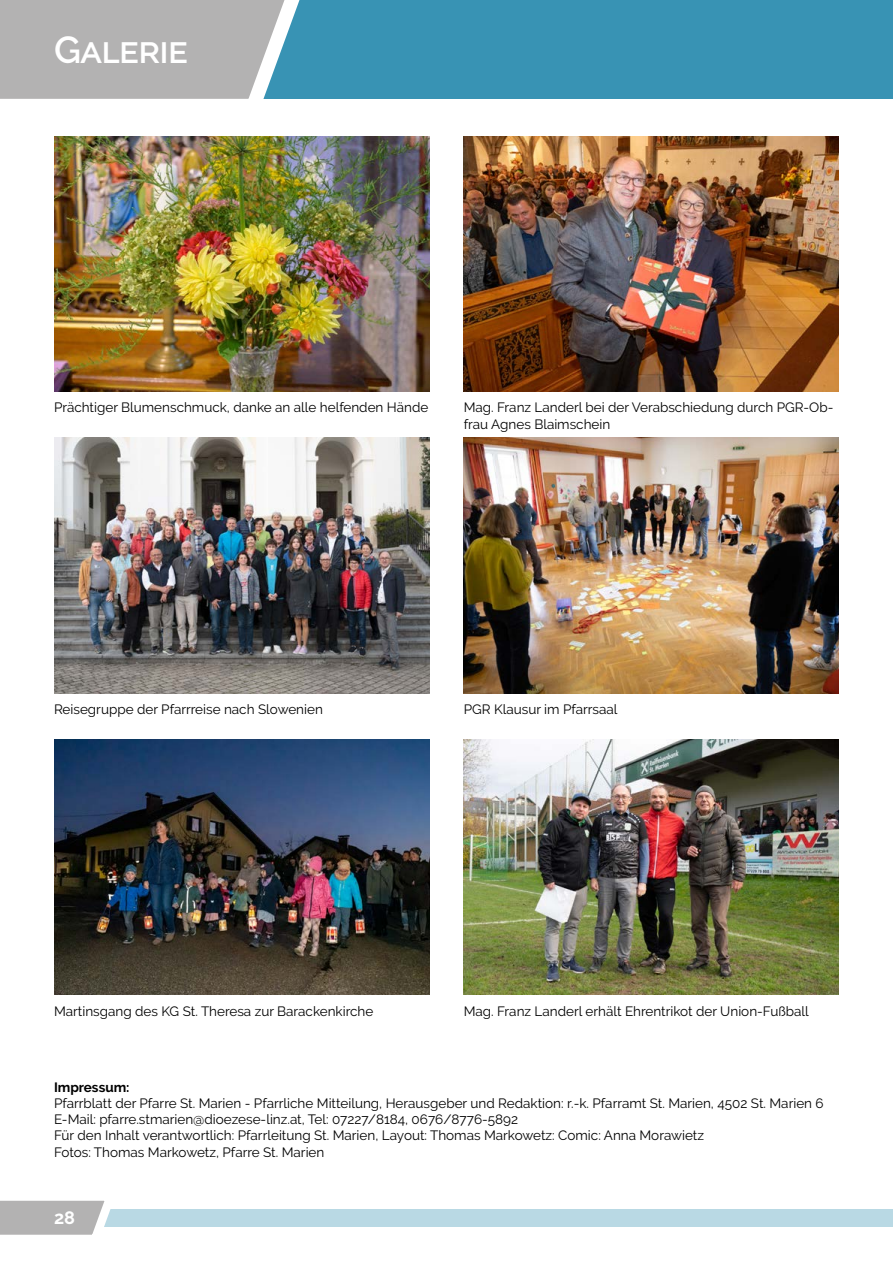
<style>
.page{position:relative;width:893px;height:1263px;background:#fff}
.page>*{position:absolute;margin:0;border:0;box-sizing:border-box;transform-origin:0 0}
.t1{font:600 37.5px "Raleway";letter-spacing:-.02em;color:#fff}
.t2{font:700 18px "Raleway";color:#fff}
.t3{font:13.5px/16.2px "Raleway";color:#000}
.t4{font:700 13.5px "Raleway";color:#000}
</style>
<div class="page">
<div style="left:0;top:1209px;width:893px;height:17px;background:#b9d9e4"></div>
<svg style="left:0;top:1200px;width:123px;height:35px"></svg>
<div style="left:0;top:0;width:893px;height:99px;background:#3893b4"></div>
<svg style="left:0;top:0;width:300px;height:99px;background:#afb4b6"></svg>
<img style="left:54px;top:136px;width:375px;height:255px">
<img style="left:464px;top:136px;width:375px;height:255px">
<img style="left:464px;top:438px;width:375px;height:255px">
<img style="left:54px;top:740px;width:375px;height:255px">
<img style="left:54px;top:438px;width:375px;height:255px">
<img style="left:464px;top:740px;width:375px;height:255px">
<h1 class="t1" style="left:54px;top:28px;width:136px">Galerie</h1>
<p class="t3" style="left:54px;top:399px;width:376px">Prächtiger Blumenschmuck, danke an alle helfenden Hände</p>
<p class="t3" style="left:464px;top:399px;width:371px">Mag. Franz Landerl bei der Verabschiedung durch PGR-Ob&shy;frau Agnes Blaimschein</p>
<p class="t3" style="left:54px;top:701px;width:270px">Reisegruppe der Pfarrreise nach Slowenien</p>
<p class="t3" style="left:464px;top:701px;width:155px">PGR Klausur im Pfarrsaal</p>
<p class="t3" style="left:54px;top:1003px;width:321px">Martinsgang des KG St. Theresa zur Barackenkirche</p>
<p class="t3" style="left:464px;top:1003px;width:347px">Mag. Franz Landerl erhält Ehrentrikot der Union-Fußball</p>
<p class="t4" style="left:54px;top:1079px;width:77px">Impressum:</p>
<p class="t3" style="left:54px;top:1095px;width:771px">Pfarrblatt der Pfarre St. Marien - Pfarrliche Mitteilung, Herausgeber und Redaktion: r.-k. Pfarramt St. Marien, 4502 St. Marien 6<br>E-Mail: pfarre.stmarien@dioezese-linz.at, Tel: 07227/8184, 0676/8776-5892<br>Für den Inhalt verantwortlich: Pfarrleitung St. Marien, Layout: Thomas Markowetz: Comic: Anna Morawietz<br>Fotos: Thomas Markowetz, Pfarre St. Marien</p>
<h2 class="t2" style="left:54px;top:1207px;width:23px">28</h2>
</div>
